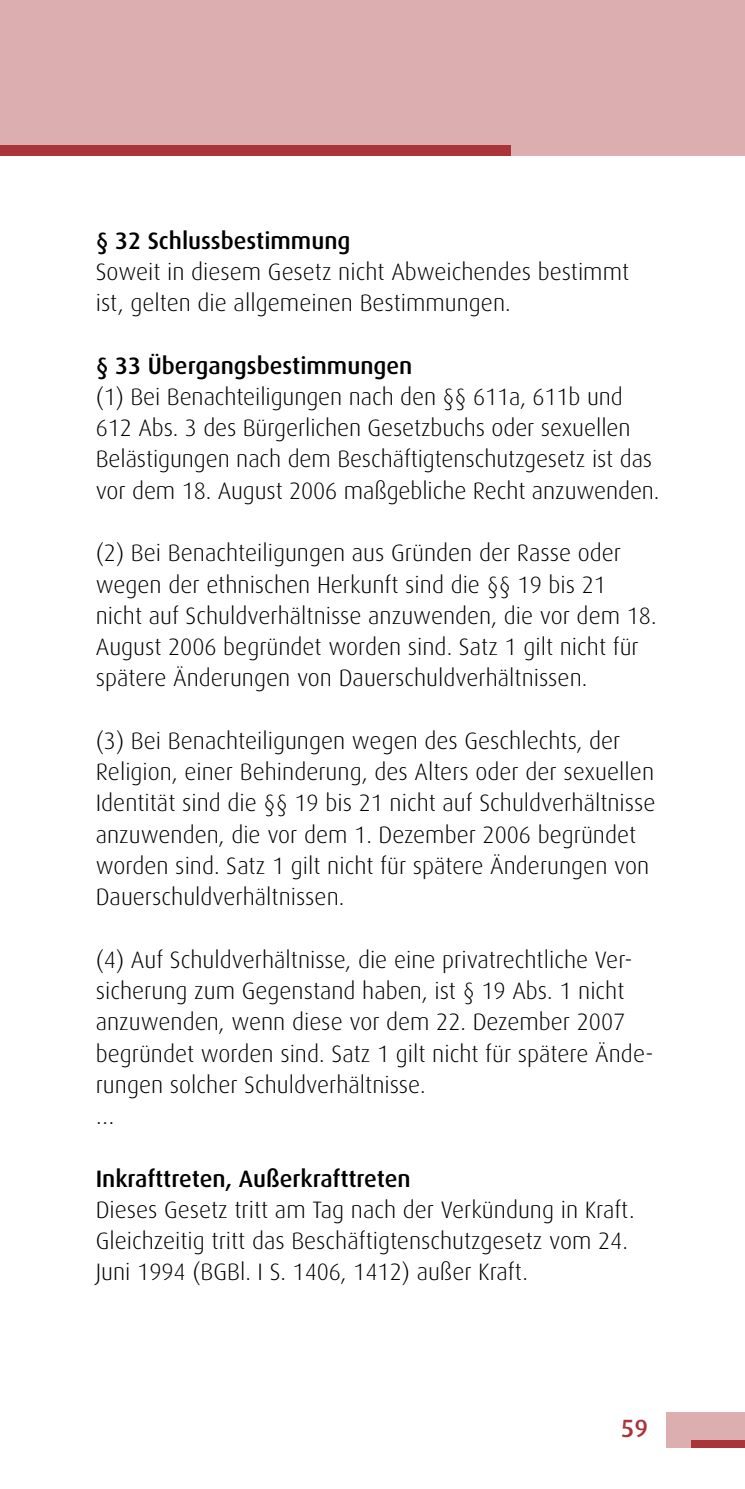
<style>
.page{position:relative;width:745px;height:1489px;background:#fff}
.page>*{position:absolute;margin:0;border:0;box-sizing:border-box;transform-origin:0 0}
.t1{font:500 25px "Dax";color:#a93439}
.t2{font:300 23.75px/31.2px "Dax";color:#000}
.t3{font:500 23.75px "Dax";color:#000}
</style>
<div class="page">
<div style="left:0;top:0;width:744px;height:156px;background:#ddaeb0"></div>
<div style="left:0;top:145px;width:510px;height:11px;background:#a93439"></div>
<div style="left:665px;top:1411px;width:79px;height:35px;background:#ddaeb0"></div>
<div style="left:690px;top:1439px;width:54px;height:7px;background:#a93439"></div>
<p class="t3" style="left:96px;top:227px;width:256px">§ 32 Schlussbestimmung</p>
<p class="t2" style="left:96px;top:256px;width:534px">Soweit in diesem Gesetz nicht Abweichendes bestimmt ist, gelten die allgemeinen Bestimmungen.</p>
<p class="t3" style="left:96px;top:352px;width:318px">§ 33 Übergangsbestimmungen</p>
<p class="t2" style="left:96px;top:381px;width:565px">(1) Bei Benachteiligungen nach den §§ 611a, 611b und 612 Abs. 3 des Bürgerlichen Gesetzbuchs oder sexuellen Belästigungen nach dem Beschäftigtenschutzgesetz ist das vor dem 18. August 2006 maßgebliche Recht anzuwenden.</p>
<p class="t2" style="left:96px;top:537px;width:562px">(2) Bei Benachteiligungen aus Gründen der Rasse oder wegen der ethnischen Herkunft sind die §§ 19 bis 21 nicht auf Schuldverhältnisse anzuwenden, die vor dem 18.<br>August 2006 begründet worden sind. Satz 1 gilt nicht für spätere Änderungen von Dauerschuldverhältnissen.</p>
<p class="t2" style="left:96px;top:725px;width:560px">(3) Bei Benachteiligungen wegen des Geschlechts, der Religion, einer Behinderung, des Alters oder der sexuellen Identität sind die §§ 19 bis 21 nicht auf Schuldverhältnisse anzuwenden, die vor dem 1. Dezember 2006 begründet worden sind. Satz 1 gilt nicht für spätere Änderungen von Dauerschuldverhältnissen.</p>
<p class="t2" style="left:96px;top:944px;width:558px">(4) Auf Schuldverhältnisse, die eine privatrechtliche Ver&shy;sicherung zum Gegenstand haben, ist § 19 Abs. 1 nicht anzuwenden, wenn diese vor dem 22. Dezember 2007 begründet worden sind. Satz 1 gilt nicht für spätere Ände&shy;rungen solcher Schuldverhältnisse.<br>…</p>
<p class="t3" style="left:96px;top:1164px;width:316px">Inkrafttreten, Außerkrafttreten</p>
<p class="t2" style="left:96px;top:1194px;width:540px">Dieses Gesetz tritt am Tag nach der Verkündung in Kraft.<br>Gleichzeitig tritt das Beschäftigtenschutzgesetz vom 24.<br>Juni 1994 (BGBl. I S. 1406, 1412) außer Kraft.</p>
<p class="t1" style="left:620px;top:1414px;width:29px">59</p>
</div>
